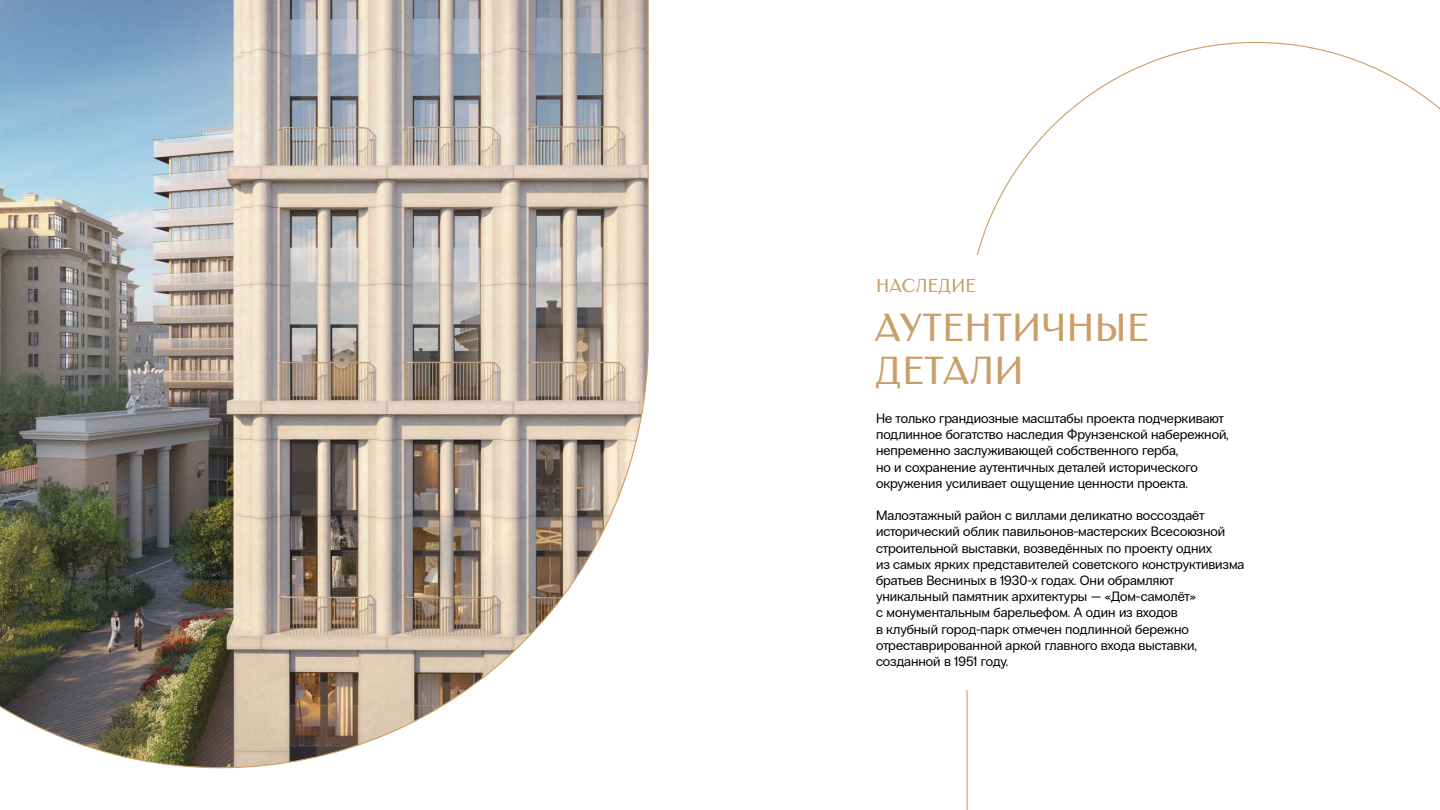
<style>
.page{position:relative;width:1440px;height:810px;background:#fff}
.page>*{position:absolute;margin:0;border:0;box-sizing:border-box;transform-origin:0 0}
.ЗАГОЛОВОК_ФН{font:39px/42.3px "Romanovsky W08";letter-spacing:.01em;color:#ca9e67}
.ЗАГОЛОВОК_ФН-2{font:18.67px "Romanovsky W08";letter-spacing:.01em;color:#ca9e67}
.Подписи{font:13.5px/16.2px "PP Radio Grotesk";color:#000}
</style>
<div class="page">
<img style="left:0;top:0;width:649px;height:769px">
<p class="ЗАГОЛОВОК_ФН-2" style="left:876px;top:275px;width:101px">НАСЛЕДИЕ</p>
<p class="ЗАГОЛОВОК_ФН" style="left:875px;top:307px;width:275px">АУТЕНТИЧНЫЕ<br>ДЕТАЛИ</p>
<p class="Подписи" style="left:876px;top:410px;width:354px">Не только грандиозные масштабы проекта подчеркивают подлинное богатство наследия Фрунзенской набережной, непременно заслуживающей собственного герба,<br>но и сохранение аутентичных деталей исторического окружения усиливает ощущение ценности проекта.</p>
<p class="Подписи" style="left:876px;top:508px;width:370px">Малоэтажный район с виллами деликатно воссоздаёт исторический облик павильонов-мастерских Всесоюзной строительной выставки, возведённых по проекту одних<br>из самых ярких представителей советского конструктивизма братьев Весниных в 1930-х годах. Они обрамляют уникальный памятник архитектуры — «Дом-самолёт»<br>с монументальным барельефом. А один из входов<br>в клубный город-парк отмечен подлинной бережно отреставрированной аркой главного входа выставки, созданной в 1951 году.</p>
</div>
